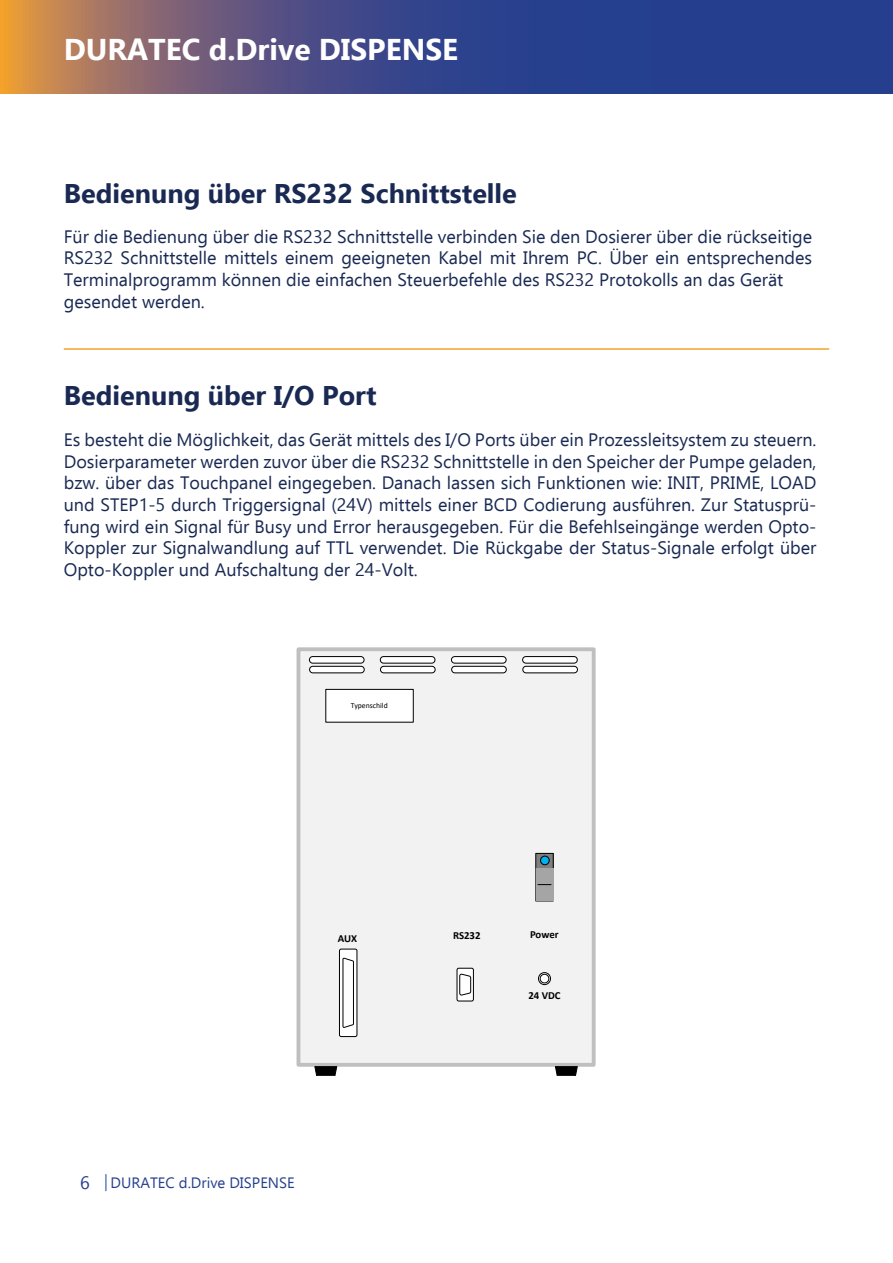
<style>
.page{position:relative;width:893px;height:1263px;background:#fff}
.page>*{position:absolute;margin:0;border:0;box-sizing:border-box;transform-origin:0 0}
.t1{font:700 30px "Ebrima";color:#fff}
.t2{font:700 27px "Ebrima";color:#192953}
.t3{font:18px/21.6px "Ebrima";color:#192953}
.t4{font:18px "Ebrima";color:#253f8e}
.t5{font:15px "Ebrima";color:#253f8e}
.t6{font:700 10.8px "Calibri";color:#000}
.t7{font:7.65px "Calibri";color:#000}
</style>
<div class="page">
<svg style="left:0;top:0;width:893px;height:94px;background:#4e5081"></svg>
<svg style="left:106px;top:1174px;width:1px;height:17px"></svg>
<hr style="left:64px;top:348px;width:765px;height:2px;background:#f4a22a">
<div style="left:298px;top:649px;width:296px;height:416px;background:#f2f2f2"></div>
<div style="left:297px;top:647px;width:299px;height:420px;border:4px solid #bfbfbf"></div>
<svg style="left:339px;top:949px;width:18px;height:87px"></svg>
<div style="left:339px;top:949px;width:18px;height:88px;border:1px solid #000;border-radius:2px"></div>
<svg style="left:343px;top:958px;width:11px;height:69px"></svg>
<svg style="left:457px;top:968px;width:16px;height:33px"></svg>
<div style="left:457px;top:968px;width:16px;height:33px;border:1px solid #000;border-radius:2px"></div>
<svg style="left:460px;top:974px;width:11px;height:21px"></svg>
<svg style="left:538px;top:972px;width:12px;height:13px"></svg>
<div style="left:538px;top:972px;width:13px;height:13px;border:1px solid #000;border-radius:50%"></div>
<div style="left:540px;top:974px;width:9px;height:9px;background:#fff;border-radius:50%"></div>
<div style="left:540px;top:974px;width:9px;height:9px;border:1px solid #000;border-radius:50%"></div>
<div style="left:536px;top:853px;width:17px;height:48px;background:#7f7f7f"></div>
<div style="left:535px;top:853px;width:19px;height:48px;border:1px solid #000"></div>
<div style="left:540px;top:856px;width:9px;height:9px;background:#00b0f0;border-radius:50%"></div>
<div style="left:540px;top:856px;width:9px;height:9px;border:1px solid #000;border-radius:50%"></div>
<svg style="left:536px;top:868px;width:17px;height:33px"></svg>
<div style="left:326px;top:689px;width:87px;height:33px;background:#fff"></div>
<div style="left:326px;top:689px;width:87px;height:33px;border:1px solid #000"></div>
<div style="left:309px;top:656px;width:55px;height:7px;background:#fff;border-radius:3px"></div>
<div style="left:309px;top:656px;width:55px;height:7px;border:1px solid #000;border-radius:3px"></div>
<svg style="left:309px;top:666px;width:55px;height:7px"></svg>
<div style="left:380px;top:656px;width:55px;height:7px;background:#fff;border-radius:3px"></div>
<div style="left:380px;top:656px;width:55px;height:7px;border:1px solid #000;border-radius:3px"></div>
<div style="left:380px;top:666px;width:55px;height:7px;background:#fff;border-radius:3px"></div>
<div style="left:380px;top:666px;width:55px;height:7px;border:1px solid #000;border-radius:3px"></div>
<div style="left:451px;top:656px;width:55px;height:7px;background:#fff;border-radius:3px"></div>
<div style="left:451px;top:656px;width:55px;height:7px;border:1px solid #000;border-radius:3px"></div>
<div style="left:452px;top:666px;width:54px;height:7px;background:#fff;border-radius:3px"></div>
<div style="left:452px;top:666px;width:54px;height:7px;border:1px solid #000;border-radius:3px"></div>
<div style="left:523px;top:656px;width:54px;height:7px;background:#fff;border-radius:3px"></div>
<div style="left:522px;top:656px;width:55px;height:7px;border:1px solid #000;border-radius:3px"></div>
<div style="left:523px;top:666px;width:54px;height:7px;background:#fff;border-radius:3px"></div>
<div style="left:523px;top:666px;width:55px;height:7px;border:1px solid #000;border-radius:3px"></div>
<svg style="left:315px;top:1066px;width:22px;height:10px"></svg>
<svg style="left:555px;top:1066px;width:22px;height:10px"></svg>
<h1 class="t1" style="left:64px;top:26px;width:396px">DURATEC d.Drive DISPENSE</h1>
<p class="t2" style="left:64px;top:172px;width:455px">Bedienung über RS232 Schnittstelle</p>
<p class="t3" style="left:64px;top:225px;width:750px">Für die Bedienung über die RS232 Schnittstelle verbinden Sie den Dosierer über die rückseitige RS232 Schnittstelle mittels einem geeigneten Kabel mit Ihrem PC. Über ein entsprechendes Terminalprogramm können die einfachen Steuerbefehle des RS232 Protokolls an das Gerät gesendet werden.</p>
<p class="t2" style="left:64px;top:374px;width:314px">Bedienung über I/O Port</p>
<p class="t3" style="left:64px;top:428px;width:754px;text-align:justify">Es besteht die Möglichkeit, das Gerät mittels des I/O Ports über ein Prozessleitsystem zu steuern.<br>Dosierparameter werden zuvor über die RS232 Schnittstelle in den Speicher der Pumpe geladen, bzw. über das Touchpanel eingegeben. Danach lassen sich Funktionen wie: INIT, PRIME, LOAD und STEP1-5 durch Triggersignal (24V) mittels einer BCD Codierung ausführen. Zur Statusprü&shy;fung wird ein Signal für Busy und Error herausgegeben. Für die Befehlseingänge werden Opto-Koppler zur Signalwandlung auf TTL verwendet. Die Rückgabe der Status-Signale erfolgt über Opto-Koppler und Aufschaltung der 24-Volt.</p>
<p class="t7" style="left:351px;top:700px;width:38px">Typenschild</p>
<p class="t6" style="left:338px;top:931px;width:21px">AUX</p>
<p class="t6" style="left:453px;top:927px;width:29px">RS232</p>
<p class="t6" style="left:530px;top:926px;width:30px">Power</p>
<p class="t6" style="left:528px;top:987px;width:34px">24 VDC</p>
<p class="t4" style="left:80px;top:1169px;width:11px">6</p>
<p class="t5" style="left:111px;top:1172px;width:186px">DURATEC d.Drive DISPENSE</p>
</div>
